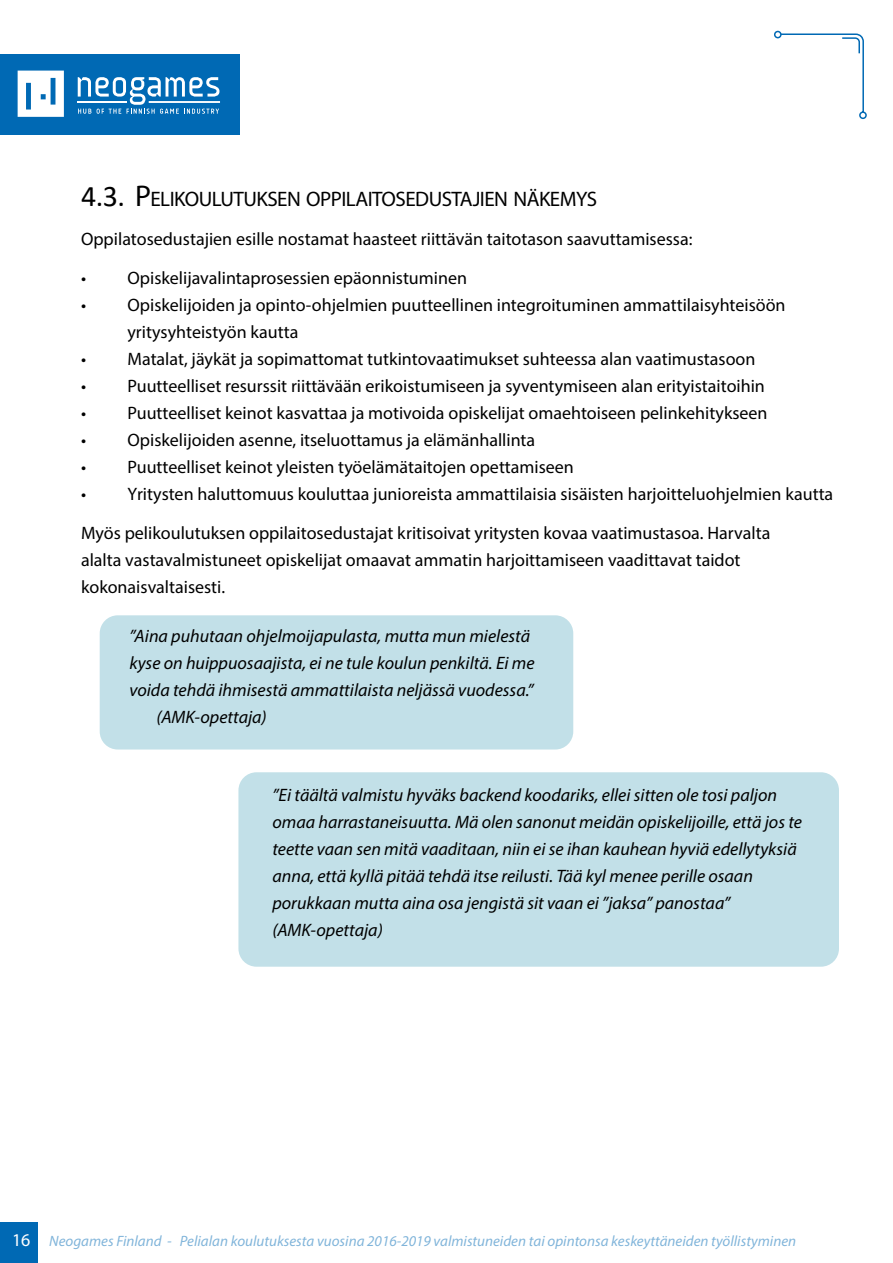
<style>
.page{position:relative;width:893px;height:1263px;background:#fff}
.page>*{position:absolute;margin:0;border:0;box-sizing:border-box;transform-origin:0 0}
.t1{font:21px "Myriad Pro";letter-spacing:-.025em;color:#000}
.t2{font:18px/27px "Myriad Pro";color:#000}
.t3{font:italic 18px/27px "Myriad Pro";color:#000}
.t4{font:italic 15px "Myriad Pro";color:#006ab5}
.s1{font-family:"Calibri";font-size:30px}
.s2{font-size:30px}
.s3{font-style:normal;font-size:18px;color:#fff}
</style>
<div class="page">
<div style="left:0;top:1222px;width:38px;height:41px;background:#0069b4"></div>
<hr style="left:892px;top:54px;width:1px;height:81px;background:#0069b4">
<div style="left:0;top:54px;width:240px;height:81px;background:#0069b4"></div>
<hr style="left:149px;top:101px;width:71px;height:2px;background:#fff">
<hr style="left:77px;top:101px;width:49px;height:2px;background:#fff">
<svg style="left:78px;top:77px;width:141px;height:37px"></svg>
<svg style="left:18px;top:71px;width:46px;height:46px;background:#dae9f4"></svg>
<svg style="left:774px;top:30px;width:93px;height:90px"></svg>
<div style="left:100px;top:615px;width:473px;height:134px;background:#c2e0e8;border-radius:18px"></div>
<div style="left:238px;top:772px;width:601px;height:195px;background:#c2e0e8;border-radius:18px"></div>
<p class="t1" style="left:81px;top:186px;width:518px"><span class="s1">4.3.</span> <span class="s2">P</span>ELIKOULUTUKSEN OPPILAITOSEDUSTAJIEN NÄKEMYS</p>
<p class="t2" style="left:81px;top:225px;width:613px">Oppilatosedustajien esille nostamat haasteet riittävän taitotason saavuttamisessa:</p>
<p class="t2" style="left:81px;top:264px;width:388px">• Opiskelijavalintaprosessien epäonnistuminen</p>
<p class="t2" style="left:127px;top:291px;width:660px;text-indent:-46px">• Opiskelijoiden ja opinto-ohjelmien puutteellinen integroituminen ammattilaisyhteisöön yritysyhteistyön kautta</p>
<p class="t2" style="left:81px;top:345px;width:676px">• Matalat, jäykät ja sopimattomat tutkintovaatimukset suhteessa alan vaatimustasoon</p>
<p class="t2" style="left:81px;top:372px;width:685px">• Puutteelliset resurssit riittävään erikoistumiseen ja syventymiseen alan erityistaitoihin</p>
<p class="t2" style="left:81px;top:399px;width:688px">• Puutteelliset keinot kasvattaa ja motivoida opiskelijat omaehtoiseen pelinkehitykseen</p>
<p class="t2" style="left:81px;top:426px;width:456px">• Opiskelijoiden asenne, itseluottamus ja elämänhallinta</p>
<p class="t2" style="left:81px;top:453px;width:494px">• Puutteelliset keinot yleisten työelämätaitojen opettamiseen</p>
<p class="t2" style="left:81px;top:474px;width:754px;line-height:39px">• Yritysten haluttomuus kouluttaa junioreista ammattilaisia sisäisten harjoitteluohjelmien kautta<br>Myös pelikoulutuksen oppilaitosedustajat kritisoivat yritysten kovaa vaatimustasoa. Harvalta</p>
<p class="t2" style="left:81px;top:546px;width:661px">alalta vastavalmistuneet opiskelijat omaavat ammatin harjoittamiseen vaadittavat taidot kokonaisvaltaisesti.</p>
<p class="t3" style="left:129px;top:622px;width:402px">”Aina puhutaan ohjelmoijapulasta, mutta mun mielestä</p>
<p class="t3" style="left:129px;top:649px;width:407px">kyse on huippuosaajista, ei ne tule koulun penkiltä. Ei me</p>
<p class="t3" style="left:129px;top:676px;width:406px">voida tehdä ihmisestä ammattilaista neljässä vuodessa.”</p>
<p class="t3" style="left:156px;top:703px;width:112px">(AMK-opettaja)</p>
<p class="t3" style="left:272px;top:781px;width:531px">”Ei täältä valmistu hyväks backend koodariks, ellei sitten ole tosi paljon omaa harrastaneisuutta. Mä olen sanonut meidän opiskelijoille, että jos te teette vaan sen mitä vaaditaan, niin ei se ihan kauhean hyviä edellytyksiä anna, että kyllä pitää tehdä itse reilusti. Tää kyl menee perille osaan porukkaan mutta aina osa jengistä sit vaan ei ”jaksa” panostaa” (AMK-opettaja)</p>
<p class="t4" style="left:12px;top:1231px;width:786px"><span class="s3">16</span> Neogames Finland - Pelialan koulutuksesta vuosina 2016-2019 valmistuneiden tai opintonsa keskeyttäneiden työllistyminen</p>
</div>
